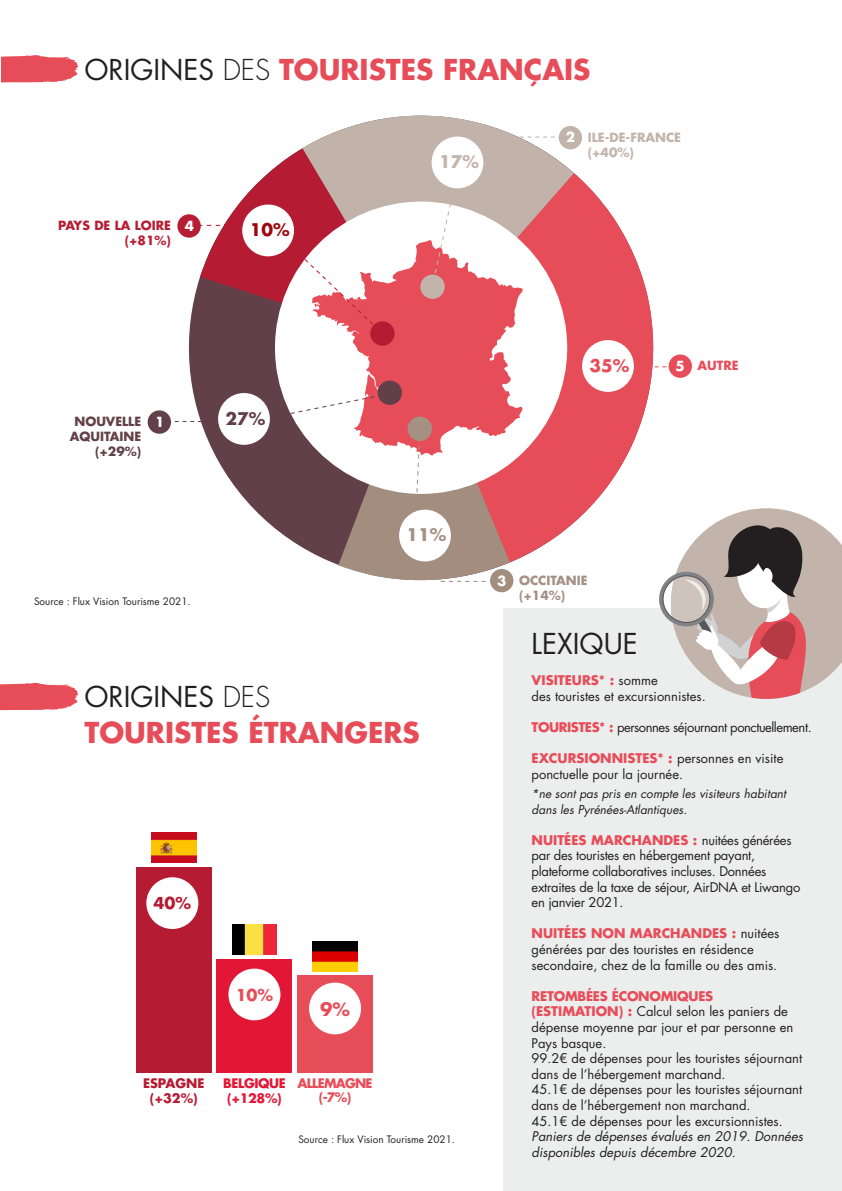
<style>
.page{position:relative;width:842px;height:1191px;background:#fff}
.page>*{position:absolute;margin:0;border:0;box-sizing:border-box;transform-origin:0 0}
.t1{font:700 28px "Futura Std";color:#e74d59}
.t2{font:28px "Futura Std";color:#231f20}
.t3{font:700 18px "Futura Std";color:#e74d59}
.t4{font:700 17px "Futura Std";color:#62404a}
.t5{font:700 17px "Futura Std";color:#c2b4aa}
.t6{font:700 17px "Futura Std";color:#e74d59}
.t7{font:700 17px "Futura Std";color:#9d070d}
.t8{font:700 17px "Futura Std";color:#a59184}
.t9{font:700 16px "Futura Std";color:#b51b33}
.t10{font:700 16px "Futura Std";color:#e74d59}
.t11{font:700 13.6px "Futura Std";color:#fff}
.t12{font:13px/15.6px "Futura Std";color:#231f20}
.t13{font:13px/15.6px "Futura Std";letter-spacing:-.02em;color:#231f20}
.t14{font:italic 13px/15.6px "Futura Std";color:#231f20}
.t15{font:13px "Futura Std";letter-spacing:-.035em;color:#231f20}
.t16{font:700 13px "Futura Std";color:#e74d59}
.t17{font:700 12.8px "Futura Std";letter-spacing:-.03em;color:#e21736}
.t18{font:700 12.8px "Futura Std";letter-spacing:-.06em;color:#e74d59}
.t19{font:700 12.8px "Futura Std";color:#b51b33}
.t20{font:700 12.4px "Futura Std";color:#62404a}
.t21{font:700 12.4px "Futura Std";color:#c2b4aa}
.t22{font:700 12.4px/14.8px "Futura Std";color:#b61e34;text-align:right}
.t23{font:700 12.4px "Futura Std";color:#a59184}
.t24{font:700 12.4px "Futura Std";color:#e74d59}
.t25{font:italic 12px/15.6px "Futura Std";color:#231f20}
.t26{font:10px "Futura Std";color:#231f20}
.s1{font-weight:400;color:#231f20}
.s2{font-weight:300;color:#231f20}
.s3{font-weight:300}
.s4{font-weight:700;color:#e74d59}
</style>
<div class="page">
<img style="left:313px;top:942px;width:44px;height:29px">
<img style="left:232px;top:924px;width:45px;height:30px">
<svg style="left:487px;top:125px;width:80px;height:23px"></svg>
<svg style="left:303px;top:115px;width:184px;height:33px;fill:#c1b3aa"></svg>
<div style="left:432px;top:137px;width:51px;height:51px;background:#fff;border-radius:50%"></div>
<svg style="left:520px;top:137px;width:39px;height:1px"></svg>
<div style="left:559px;top:126px;width:23px;height:23px;background:#c2b4aa;border-radius:50%"></div>
<div style="left:148px;top:410px;width:23px;height:24px;background:#62404a;border-radius:50%"></div>
<svg style="left:1px;top:55px;width:77px;height:28px;background:#ea6670"></svg>
<div style="left:297px;top:975px;width:76px;height:97px;background:#e74d59"></div>
<div style="left:136px;top:867px;width:76px;height:205px;background:#b51b33"></div>
<div style="left:217px;top:959px;width:75px;height:113px;background:#e21736"></div>
<div style="left:309px;top:982px;width:52px;height:52px;background:#fff;border-radius:50%"></div>
<div style="left:146px;top:877px;width:52px;height:52px;background:#fff;border-radius:50%"></div>
<div style="left:228px;top:968px;width:52px;height:52px;background:#fff;border-radius:50%"></div>
<svg style="left:0;top:682px;width:78px;height:29px;background:#eb6b75"></svg>
<img style="left:151px;top:832px;width:45px;height:30px">
<div style="left:503px;top:608px;width:339px;height:583px;background:#eceded"></div>
<svg style="left:159px;top:148px;width:683px;height:551px"></svg>
<p class="t1" style="left:84px;top:51px;width:508px"><span class="s1">ORIGINES</span> <span class="s2">DES</span> TOURISTES FRANÇAIS</p>
<p class="t22" style="left:58px;top:218px;width:114px">PAYS DE LA LOIRE (+81%)</p>
<p class="t11" style="left:185px;top:216px;width:11px">4</p>
<p class="t7" style="left:250px;top:218px;width:41px">10%</p>
<p class="t5" style="left:439px;top:150px;width:41px">17%</p>
<p class="t11" style="left:566px;top:128px;width:11px">2</p>
<p class="t21" style="left:588px;top:129px;width:95px">ILE-DE-FRANCE</p>
<p class="t21" style="left:588px;top:144px;width:48px">(+40%)</p>
<p class="t20" style="left:75px;top:413px;width:68px">NOUVELLE</p>
<p class="t20" style="left:70px;top:428px;width:73px">AQUITAINE</p>
<p class="t20" style="left:95px;top:443px;width:48px">(+29%)</p>
<p class="t11" style="left:155px;top:413px;width:11px">1</p>
<p class="t4" style="left:226px;top:407px;width:41px">27%</p>
<p class="t26" style="left:34px;top:595px;width:158px">Source : Flux Vision Tourisme 2021.</p>
<p class="t8" style="left:407px;top:523px;width:41px">11%</p>
<p class="t2" style="left:84px;top:679px;width:187px">ORIGINES <span class="s3">DES</span></p>
<p class="t1" style="left:84px;top:714px;width:337px">TOURISTES ÉTRANGERS</p>
<p class="t9" style="left:154px;top:892px;width:39px">40%</p>
<p class="t10" style="left:236px;top:984px;width:39px">10%</p>
<p class="t3" style="left:320px;top:997px;width:31px">9%</p>
<p class="t19" style="left:143px;top:1074px;width:63px">ESPAGNE</p>
<p class="t19" style="left:150px;top:1089px;width:49px">(+32%)</p>
<p class="t17" style="left:223px;top:1074px;width:64px">BELGIQUE</p>
<p class="t17" style="left:227px;top:1089px;width:56px">(+128%)</p>
<p class="t18" style="left:297px;top:1074px;width:77px">ALLEMAGNE</p>
<p class="t18" style="left:319px;top:1088px;width:34px">(-7%)</p>
<p class="t26" style="left:298px;top:1133px;width:158px">Source : Flux Vision Tourisme 2021.</p>
<p class="t6" style="left:590px;top:354px;width:41px">35%</p>
<p class="t11" style="left:676px;top:357px;width:11px">5</p>
<p class="t24" style="left:698px;top:357px;width:43px">AUTRE</p>
<p class="t11" style="left:497px;top:571px;width:11px">3</p>
<p class="t23" style="left:519px;top:572px;width:70px">OCCITANIE</p>
<p class="t23" style="left:519px;top:586px;width:48px">(+14%)</p>
<p class="t2" style="left:532px;top:626px;width:108px">LEXIQUE</p>
<p class="t16" style="left:532px;top:671px;width:128px">VISITEURS* : <span class="s1">somme</span></p>
<p class="t12" style="left:532px;top:688px;width:176px">des touristes et excursionnistes.</p>
<p class="t15" style="left:532px;top:719px;width:282px"><span class="s4">TOURISTES* :</span> personnes séjournant ponctuellement.</p>
<p class="t12" style="left:532px;top:750px;width:253px"><span class="s4">EXCURSIONNISTES* :</span> personnes en visite ponctuelle pour la journée.</p>
<p class="t25" style="left:532px;top:786px;width:256px">*ne sont pas pris en compte les visiteurs habitant dans les Pyrénées-Atlantiques.</p>
<p class="t13" style="left:532px;top:832px;width:270px"><span class="s4">NUITÉES MARCHANDES :</span> nuitées générées par des touristes en hébergement payant, plateforme collaboratives incluses. Données extraites de la taxe de séjour, AirDNA et Liwango en janvier 2021.</p>
<p class="t12" style="left:532px;top:926px;width:249px"><span class="s4">NUITÉES NON MARCHANDES :</span> nuitées générées par des touristes en résidence secondaire, chez de la famille ou des amis.</p>
<p class="t12" style="left:532px;top:988px;width:263px"><span class="s4">RETOMBÉES ÉCONOMIQUES (ESTIMATION) :</span> Calcul selon les paniers de dépense moyenne par jour et par personne en<br>Pays basque.</p>
<p class="t12" style="left:532px;top:1050px;width:272px">99.2€ de dépenses pour les touristes séjournant dans de l’hébergement marchand.</p>
<p class="t12" style="left:532px;top:1082px;width:272px">45.1€ de dépenses pour les touristes séjournant dans de l’hébergement non marchand.</p>
<p class="t12" style="left:532px;top:1113px;width:253px">45.1€ de dépenses pour les excursionnistes.</p>
<p class="t14" style="left:532px;top:1128px;width:273px">Paniers de dépenses évalués en 2019. Données disponibles depuis décembre 2020.</p>
</div>
